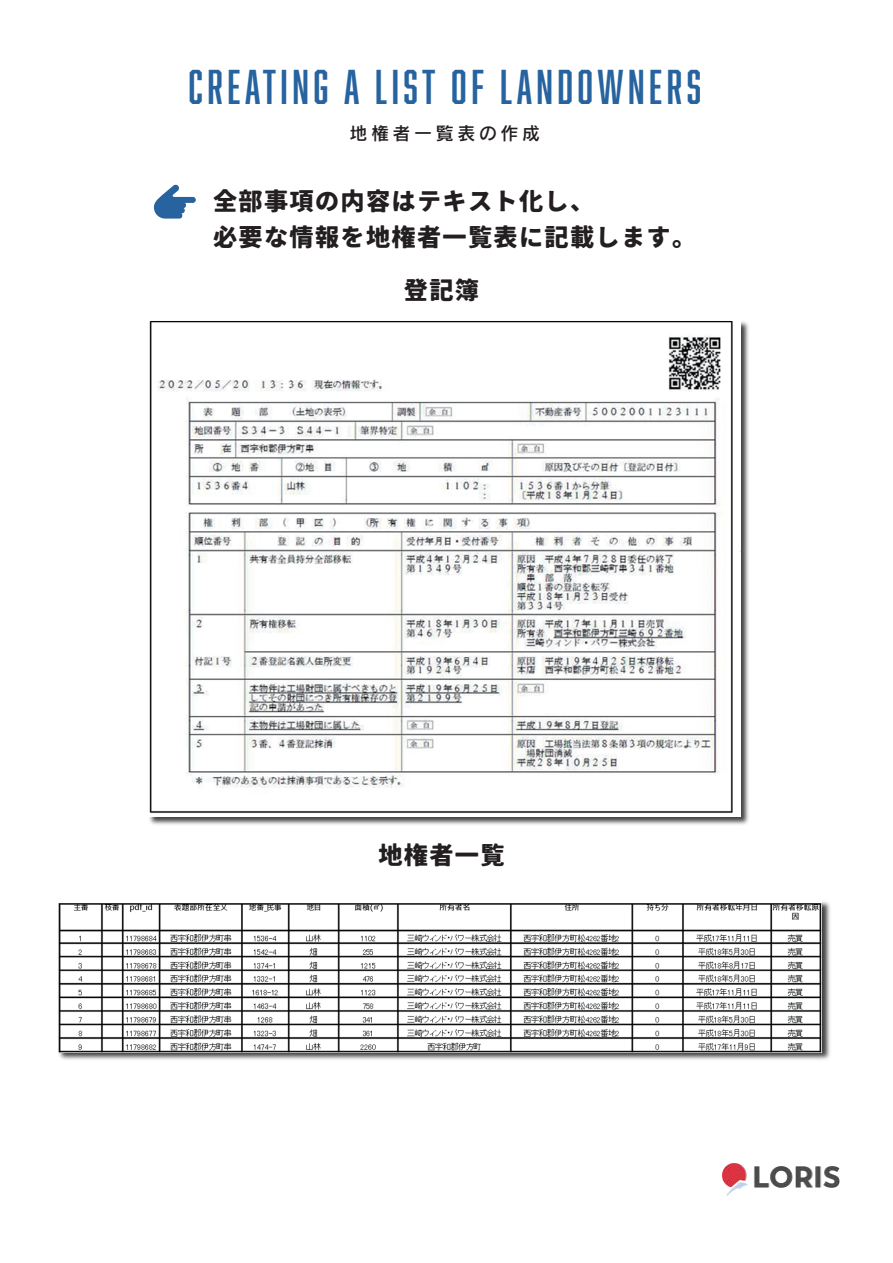
<style>
.page{position:relative;width:893px;height:1263px;background:#fff}
.page>*{position:absolute;margin:0;border:0;box-sizing:border-box;transform-origin:0 0}
.t1{font:45px "Abolition";letter-spacing:.1em;color:#26639f}
.t2{font:25.5px/36px "MOBO";color:#231f20}
.t3{font:18px "Rodin Pro N DB";letter-spacing:.2em;color:#231f20}
</style>
<div class="page">
<img style="left:58px;top:901px;width:772px;height:159px">
<img style="left:59px;top:901px;width:763px;height:151px">
<img style="left:149px;top:321px;width:600px;height:504px">
<img style="left:149px;top:321px;width:592px;height:496px">
<svg style="left:154px;top:184px;width:42px;height:35px"></svg>
<img style="left:722px;top:1164px;width:117px;height:32px">
<h1 class="t1" style="left:188px;top:61px;width:514px">CREATING A LIST OF LANDOWNERS</h1>
<p class="t3" style="left:349px;top:121px;width:192px">地権者一覧表の作成</p>
<p class="t2" style="left:212px;top:184px;width:486px">全部事項の内容はテキスト化し、<br>必要な情報を地権者一覧表に記載します。</p>
<p class="t2" style="left:403px;top:273px;width:78px">登記簿</p>
<p class="t2" style="left:378px;top:838px;width:129px">地権者一覧</p>
</div>
